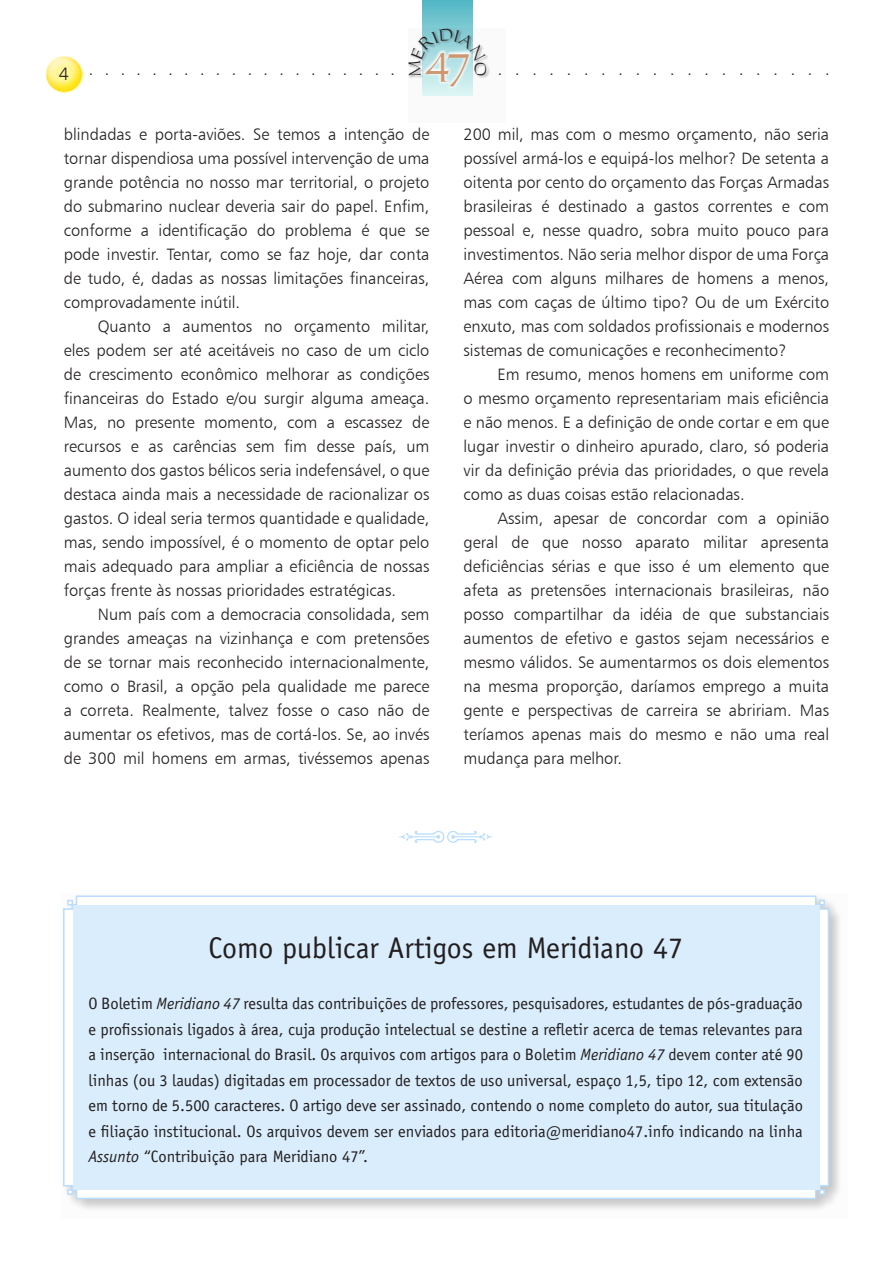
<style>
.page{position:relative;width:893px;height:1263px;background:#fff}
.page>*{position:absolute;margin:0;border:0;box-sizing:border-box;transform-origin:0 0}
.t1{font:36.9px "Carleton Normal";color:#ce976f}
.t2{font:30px "Officina Sans";color:#231f20}
.t3{font:16.5px/24px "Humanist 777 BT Light B";color:#231f20;text-align:justify}
.t4{font:16.5px/25.5px "Officina Sans";color:#231f20;text-align:justify}
.t5{font:15px "Times";color:#231f20}
.s1{font-family:"Humanist 777 BT Light B";font-size:18px}
.s2{font-style:italic}
</style>
<div class="page">
<svg style="left:423px;top:0;width:50px;height:28px"></svg>
<div style="left:46px;top:56px;width:37px;height:38px;background:#fff101;opacity:.75"></div>
<div style="left:61px;top:893px;width:788px;height:326px;background:#231f20;opacity:.25"></div>
<svg style="left:62px;top:895px;width:768px;height:305px"></svg>
<div style="left:73px;top:905px;width:746px;height:284px;background:#daedfc"></div>
<svg style="left:409px;top:28px;width:78px;height:48px"></svg>
<p class="t5" style="left:59px;top:61px;width:337px"><span class="s1">4</span> ....................</p>
<h1 class="t1" style="left:424px;top:53px;width:48px">47</h1>
<p class="t5" style="left:498px;top:61px;width:332px">....................</p>
<p class="t3" style="left:64px;top:122px;width:367px">blindadas e porta-aviões. Se temos a intenção de tornar dispendiosa uma possível intervenção de uma grande potência no nosso mar territorial, o projeto do submarino nuclear deveria sair do papel. Enfim, conforme a identificação do problema é que se pode investir. Tentar, como se faz hoje, dar conta de tudo, é, dadas as nossas limitações financeiras, comprovadamente inútil.</p>
<p class="t3" style="left:64px;top:314px;width:367px;text-indent:34px">Quanto a aumentos no orçamento militar, eles podem ser até aceitáveis no caso de um ciclo de crescimento econômico melhorar as condições financeiras do Estado e/ou surgir alguma ameaça.<br>Mas, no presente momento, com a escassez de recursos e as carências sem fim desse país, um aumento dos gastos bélicos seria indefensável, o que destaca ainda mais a necessidade de racionalizar os gastos. O ideal seria termos quantidade e qualidade, mas, sendo impossível, é o momento de optar pelo mais adequado para ampliar a eficiência de nossas forças frente às nossas prioridades estratégicas.</p>
<p class="t3" style="left:64px;top:602px;width:367px;text-indent:34px">Num país com a democracia consolidada, sem grandes ameaças na vizinhança e com pretensões de se tornar mais reconhecido internacionalmente, como o Brasil, a opção pela qualidade me parece a correta. Realmente, talvez fosse o caso não de aumentar os efetivos, mas de cortá-los. Se, ao invés de 300 mil homens em armas, tivéssemos apenas</p>
<p class="t3" style="left:463px;top:122px;width:367px">200 mil, mas com o mesmo orçamento, não seria possível armá-los e equipá-los melhor? De setenta a oitenta por cento do orçamento das Forças Armadas brasileiras é destinado a gastos correntes e com pessoal e, nesse quadro, sobra muito pouco para investimentos. Não seria melhor dispor de uma Força Aérea com alguns milhares de homens a menos, mas com caças de último tipo? Ou de um Exército enxuto, mas com soldados profissionais e modernos sistemas de comunicações e reconhecimento?</p>
<p class="t3" style="left:463px;top:362px;width:367px;text-indent:34px">Em resumo, menos homens em uniforme com o mesmo orçamento representariam mais eficiência e não menos. E a definição de onde cortar e em que lugar investir o dinheiro apurado, claro, só poderia vir da definição prévia das prioridades, o que revela como as duas coisas estão relacionadas.</p>
<p class="t3" style="left:463px;top:506px;width:367px;text-indent:34px">Assim, apesar de concordar com a opinião geral de que nosso aparato militar apresenta deficiências sérias e que isso é um elemento que afeta as pretensões internacionais brasileiras, não posso compartilhar da idéia de que substanciais aumentos de efetivo e gastos sejam necessários e mesmo válidos. Se aumentarmos os dois elementos na mesma proporção, daríamos emprego a muita gente e perspectivas de carreira se abririam. Mas teríamos apenas mais do mesmo e não uma real mudança para melhor.</p>
<h2 class="t2" style="left:208px;top:930px;width:476px">Como publicar Artigos em Meridiano 47</h2>
<p class="t4" style="left:89px;top:991px;width:716px">O Boletim <span class="s2">Meridiano 47</span> resulta das contribuições de professores, pesquisadores, estudantes de pós-graduação e profissionais ligados à área, cuja produção intelectual se destine a refletir acerca de temas relevantes para a inserção internacional do Brasil. Os arquivos com artigos para o Boletim <span class="s2">Meridiano 47</span> devem conter até 90 linhas (ou 3 laudas) digitadas em processador de textos de uso universal, espaço 1,5, tipo 12, com extensão em torno de 5.500 caracteres. O artigo deve ser assinado, contendo o nome completo do autor, sua titulação e filiação institucional. Os arquivos devem ser enviados para editoria@meridiano47.info indicando na linha <span class="s2">Assunto</span> “Contribuição para Meridiano 47”.</p>
</div>
